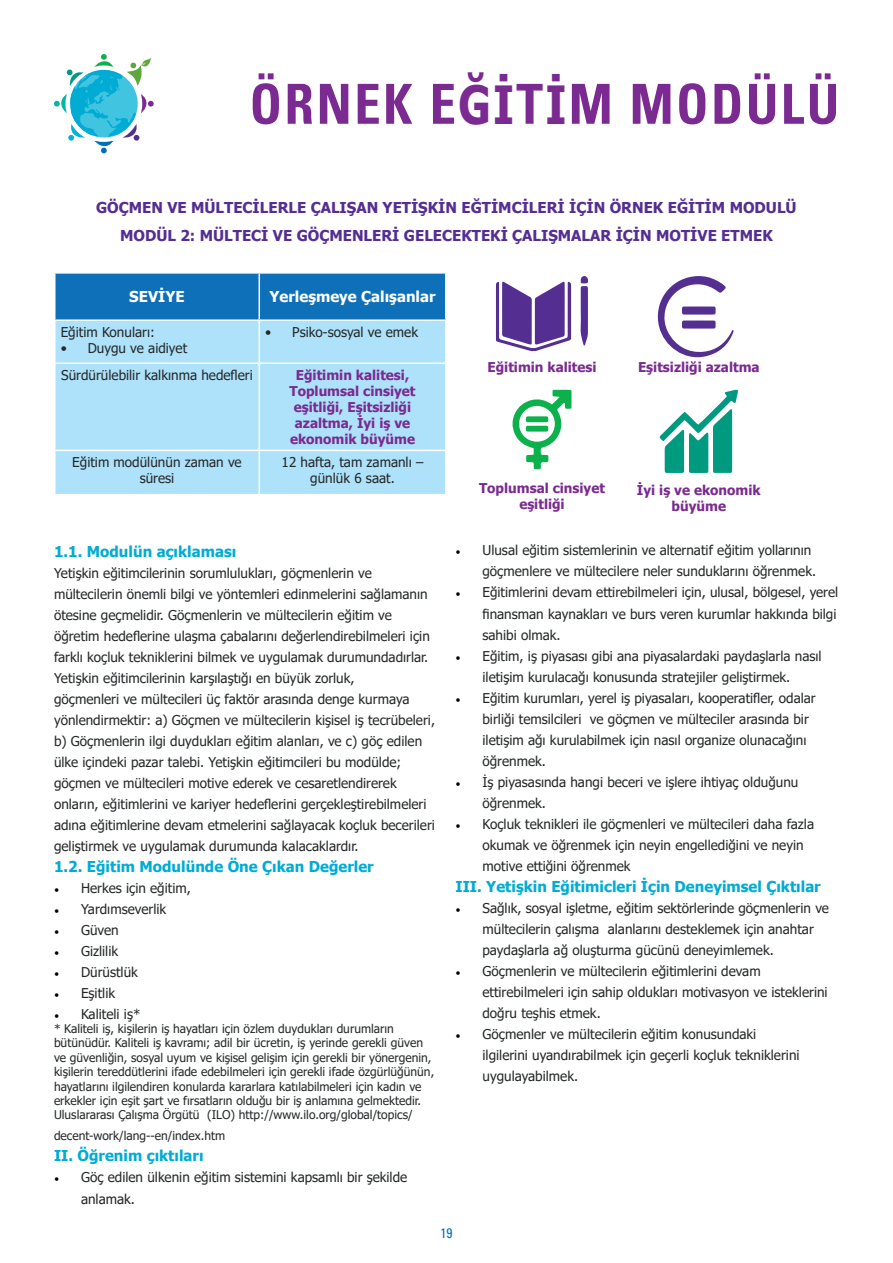
<style>
.page{position:relative;width:893px;height:1263px;background:#fff}
.page>*{position:absolute;margin:0;border:0;box-sizing:border-box;transform-origin:0 0}
.t1{font:700 condensed 55.5px "Univers";letter-spacing:.05em;color:#7a2a90;scale:.95 1}
.t2{font:700 15px "Tahoma";color:#542e91}
.t3{font:700 15px "Tahoma";color:#00acd4}
.t4{font:700 15px "Tahoma";color:#fff}
.t5{font:13.5px/21px "Tahoma";color:#252829}
.t6{font:700 13.5px/16.2px "Tahoma";color:#7a2a90;text-align:center}
.t7{font:condensed 13.5px "Univers";color:#006fba}
.t8{font:12px/14.4px "Tahoma";color:#252829}
.s1{font-family:"Tahoma";font-stretch:normal;font-size:52.5px}
.s2{font-family:"Minion Pro";color:#000}
</style>
<div class="page">
<svg style="left:54px;top:54px;width:100px;height:99px"></svg>
<svg style="left:512px;top:390px;width:59px;height:79px"></svg>
<svg style="left:496px;top:281px;width:75px;height:70px"></svg>
<svg style="left:580px;top:276px;width:8px;height:69px"></svg>
<svg style="left:657px;top:276px;width:77px;height:82px"></svg>
<svg style="left:659px;top:389px;width:79px;height:84px"></svg>
<div style="left:56px;top:274px;width:389px;height:45px;background:#0e70b8"></div>
<div style="left:56px;top:321px;width:389px;height:173px;background:#aee2fa"></div>
<hr style="left:259px;top:274px;width:1px;height:45px;background:#fff">
<hr style="left:259px;top:362px;width:187px;height:2px;background:#fff">
<hr style="left:259px;top:450px;width:187px;height:1px;background:#fff">
<hr style="left:259px;top:321px;width:1px;height:41px;background:#fff">
<hr style="left:54px;top:362px;width:205px;height:2px;background:#fff">
<hr style="left:259px;top:364px;width:1px;height:86px;background:#fff">
<hr style="left:54px;top:450px;width:205px;height:1px;background:#fff">
<hr style="left:259px;top:451px;width:1px;height:43px;background:#fff">
<h1 class="t1" style="left:250px;top:70px;width:622px">ÖRNEK E<span class="s1">Ğİ</span>T<span class="s1">İ</span>M MODÜLÜ</h1>
<p class="t2" style="left:96px;top:197px;width:702px">GÖÇMEN VE MÜLTECİLERLE ÇALIŞAN YETİŞKİN EĞTİMCİLERİ İÇİN ÖRNEK EĞİTİM MODULÜ</p>
<p class="t2" style="left:120px;top:225px;width:654px">MODÜL 2: MÜLTECİ VE GÖÇMENLERİ GELECEKTEKİ ÇALIŞMALAR İÇİN MOTİVE ETMEK</p>
<p class="t4" style="left:129px;top:286px;width:57px">SEVİYE</p>
<p class="t4" style="left:269px;top:286px;width:168px">Yerleşmeye Çalışanlar</p>
<p class="t5" style="left:61px;top:322px;width:96px">Eğitim Konuları:</p>
<p class="t5" style="left:61px;top:338px;width:128px">• Duygu ve aidiyet</p>
<p class="t5" style="left:265px;top:322px;width:154px">• Psiko-sosyal ve emek</p>
<p class="t5" style="left:61px;top:365px;width:193px">Sürdürülebilir kalkınma hedefleri</p>
<p class="t6" style="left:289px;top:367px;width:128px">Eğitimin kalitesi,<br>Toplumsal cinsiyet eşitliği, Eşitsizliği azaltma, İyi iş ve ekonomik büyüme</p>
<p class="t5" style="left:72px;top:454px;width:171px;line-height:16.2px;text-align:center">Eğitim modülünün zaman ve süresi</p>
<p class="t5" style="left:282px;top:454px;width:143px;line-height:16.2px;text-align:center">12 hafta, tam zamanlı – günlük 6 saat.</p>
<p class="t3" style="left:54px;top:541px;width:184px">1.1. Modulün açıklaması</p>
<p class="t5" style="left:54px;top:563px;width:383px">Yetişkin eğitimcilerinin sorumlulukları, göçmenlerin ve mültecilerin önemli bilgi ve yöntemleri edinmelerini sağlamanın ötesine geçmelidir. Göçmenlerin ve mültecilerin eğitim ve öğretim hedeflerine ulaşma çabalarını değerlendirebilmeleri için farklı koçluk tekniklerini bilmek ve uygulamak durumundadırlar.<br>Yetişkin eğitimcilerinin karşılaştığı en büyük zorluk,<br>göçmenleri ve mültecileri üç faktör arasında denge kurmaya yönlendirmektir: a) Göçmen ve mültecilerin kişisel iş tecrübeleri, b) Göçmenlerin ilgi duydukları eğitim alanları, ve c) göç edilen ülke içindeki pazar talebi. Yetişkin eğitimcileri bu modülde; göçmen ve mültecileri motive ederek ve cesaretlendirerek onların, eğitimlerini ve kariyer hedeflerini gerçekleştirebilmeleri adına eğitimlerine devam etmelerini sağlayacak koçluk becerileri geliştirmek ve uygulamak durumunda kalacaklardır.</p>
<p class="t3" style="left:54px;top:856px;width:321px">1.2. Eğitim Modulünde Öne Çıkan Değerler</p>
<p class="t5" style="left:54px;top:878px;width:138px"><span class="s2">•</span> Herkes için eğitim,</p>
<p class="t5" style="left:54px;top:899px;width:114px"><span class="s2">•</span> Yardımseverlik</p>
<p class="t5" style="left:54px;top:920px;width:66px"><span class="s2">•</span> Güven</p>
<p class="t5" style="left:54px;top:941px;width:66px"><span class="s2">•</span> Gizlilik</p>
<p class="t5" style="left:54px;top:962px;width:85px"><span class="s2">•</span> Dürüstlük</p>
<p class="t5" style="left:54px;top:983px;width:63px"><span class="s2">•</span> Eşitlik</p>
<p class="t5" style="left:54px;top:1004px;width:88px"><span class="s2">•</span> Kaliteli iş*</p>
<p class="t8" style="left:54px;top:1022px;width:382px">* Kaliteli iş, kişilerin iş hayatları için özlem duydukları durumların bütünüdür. Kaliteli iş kavramı; adil bir ücretin, iş yerinde gerekli güven ve güvenliğin, sosyal uyum ve kişisel gelişim için gerekli bir yönergenin, kişilerin tereddütlerini ifade edebilmeleri için gerekli ifade özgürlüğünün, hayatlarını ilgilendiren konularda kararlara katılabilmeleri için kadın ve erkekler için eşit şart ve fırsatların olduğu bir iş anlamına gelmektedir.<br>Uluslararası Çalışma Örgütü (ILO) http://www.ilo.org/global/topics/</p>
<p class="t8" style="left:54px;top:1129px;width:173px">decent-work/lang--en/index.htm</p>
<p class="t3" style="left:54px;top:1145px;width:151px">II. Öğrenim çıktıları</p>
<p class="t5" style="left:81px;top:1168px;width:328px;text-indent:-27px"><span class="s2">•</span> Göç edilen ülkenin eğitim sistemini kapsamlı bir şekilde anlamak.</p>
<p class="t6" style="left:487px;top:360px;width:111px">Eğitimin kalitesi</p>
<p class="t6" style="left:638px;top:359px;width:123px">Eşitsizliği azaltma</p>
<p class="t6" style="left:479px;top:480px;width:128px">Toplumsal cinsiyet eşitliği</p>
<p class="t6" style="left:637px;top:482px;width:125px">İyi iş ve ekonomik büyüme</p>
<p class="t5" style="left:482px;top:541px;width:335px;text-indent:-27px"><span class="s2">•</span> Ulusal eğitim sistemlerinin ve alternatif eğitim yollarının göçmenlere ve mültecilere neler sunduklarını öğrenmek.</p>
<p class="t5" style="left:482px;top:583px;width:357px;text-indent:-27px"><span class="s2">•</span> Eğitimlerini devam ettirebilmeleri için, ulusal, bölgesel, yerel finansman kaynakları ve burs veren kurumlar hakkında bilgi sahibi olmak.</p>
<p class="t5" style="left:455px;top:646px;width:368px;text-align:center"><span class="s2">•</span> Eğitim, iş piyasası gibi ana piyasalardaki paydaşlarla nasıl iletişim kurulacağı konusunda stratejiler geliştirmek.</p>
<p class="t5" style="left:482px;top:688px;width:335px;text-indent:-27px"><span class="s2">•</span> Eğitim kurumları, yerel iş piyasaları, kooperatifler, odalar birliği temsilcileri ve göçmen ve mülteciler arasında bir iletişim ağı kurulabilmek için nasıl organize olunacağını öğrenmek.</p>
<p class="t5" style="left:482px;top:772px;width:317px;text-indent:-27px"><span class="s2">•</span> İş piyasasında hangi beceri ve işlere ihtiyaç olduğunu öğrenmek.</p>
<p class="t5" style="left:482px;top:814px;width:333px;text-indent:-27px"><span class="s2">•</span> Koçluk teknikleri ile göçmenleri ve mültecileri daha fazla okumak ve öğrenmek için neyin engellediğini ve neyin motive ettiğini öğrenmek</p>
<p class="t3" style="left:455px;top:875px;width:367px">III. Yetişkin Eğitimicleri İçin Deneyimsel Çıktılar</p>
<p class="t5" style="left:482px;top:898px;width:348px;text-indent:-27px"><span class="s2">•</span> Sağlık, sosyal işletme, eğitim sektörlerinde göçmenlerin ve mültecilerin çalışma alanlarını desteklemek için anahtar paydaşlarla ağ oluşturma gücünü deneyimlemek.</p>
<p class="t5" style="left:482px;top:961px;width:347px;text-indent:-27px"><span class="s2">•</span> Göçmenlerin ve mültecilerin eğitimlerini devam ettirebilmeleri için sahip oldukları motivasyon ve isteklerini doğru teşhis etmek.</p>
<p class="t5" style="left:482px;top:1024px;width:319px;text-indent:-27px"><span class="s2">•</span> Göçmenler ve mültecilerin eğitim konusundaki ilgilerini uyandırabilmek için geçerli koçluk tekniklerini uygulayabilmek.</p>
<p class="t7" style="left:440px;top:1224px;width:13px">19</p>
</div>
